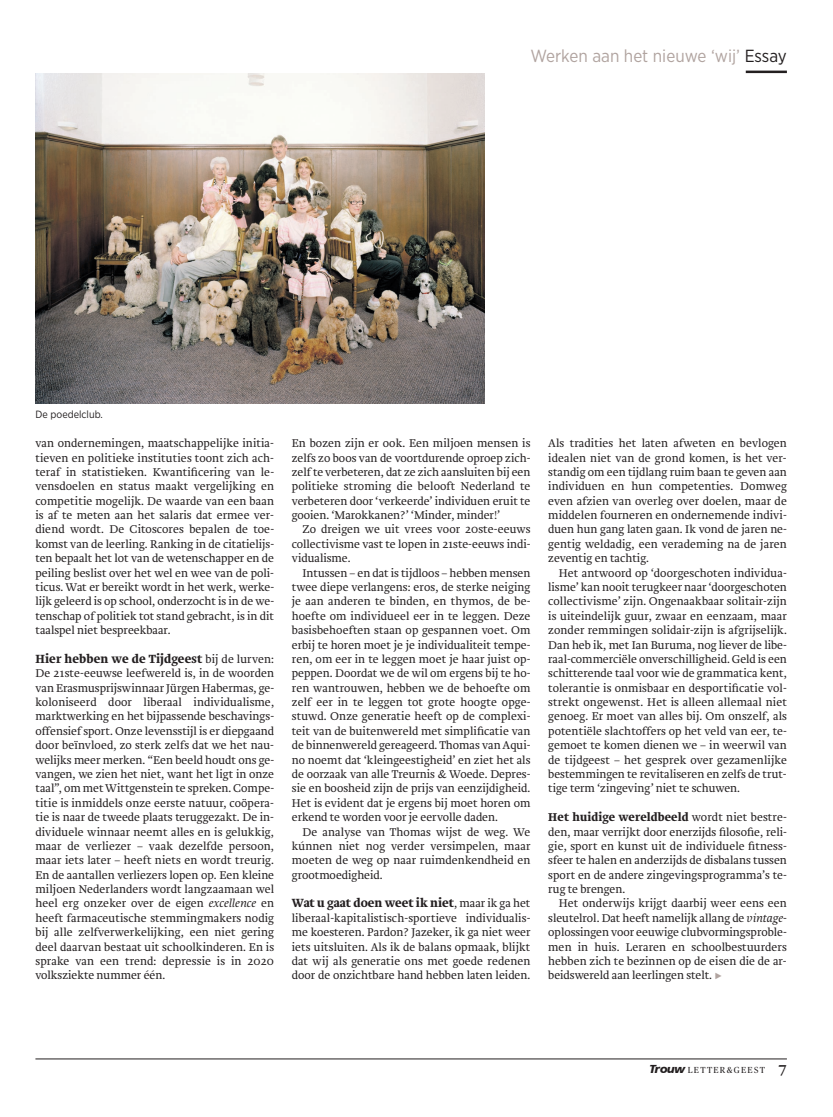
<style>
.page{position:relative;width:833px;height:1117px;background:#fff}
.page>*{position:absolute;margin:0;border:0;box-sizing:border-box;transform-origin:0 0}
.t1{font:17.5px "Gotham Narrow";color:#b1a4a0}
.t2{font:700 12.25px "Brioni Std";color:#231f20}
.t3{font:300 11.75px/14.4px "Brioni Std";color:#231f20;text-align:justify}
.t4{font:10.5px "Gotham Narrow";color:#231f20}
.t5{font:8.75px "Publico Headline";letter-spacing:.15em;color:#231f20}
.s1{color:#231f20}
.s2{font-weight:300;font-size:11.75px}
.s3{font-style:italic}
.s4{font-weight:700}
.s5{font-family:"Publico Headline";font-weight:400;font-size:8.75px;color:#b1a4a0}
.s6{font-family:"Humanist 777 BT Black Italic B";font-size:11.75px}
.s7{font-family:"Brioni Std";font-weight:700;font-size:15px}
</style>
<div class="page">
<hr style="left:35px;top:1058px;width:752px;height:1px;background:#231f20">
<hr style="left:746px;top:71px;width:41px;height:2px;background:#231f20">
<img style="left:35px;top:73px;width:449px;height:331px">
<h1 class="t1" style="left:530px;top:48px;width:258px">Werken aan het nieuwe ‘wij’ <span class="s1">Essay</span></h1>
<p class="t4" style="left:35px;top:410px;width:69px">De poedelclub.</p>
<p class="t3" style="left:35px;top:436px;width:240px">van ondernemingen, maatschappelijke initia&shy;tieven en politieke instituties toont zich ach&shy;teraf in statistieken. Kwantificering van le&shy;vensdoelen en status maakt vergelijking en competitie mogelijk. De waarde van een baan is af te meten aan het salaris dat ermee ver&shy;diend wordt. De Citoscores bepalen de toe&shy;komst van de leerling. Ranking in de citatielijs&shy;ten bepaalt het lot van de wetenschapper en de peiling beslist over het wel en wee van de poli&shy;ticus. Wat er bereikt wordt in het werk, werke&shy;lijk geleerd is op school, onderzocht is in de we&shy;tenschap of politiek tot stand gebracht, is in dit taalspel niet bespreekbaar.</p>
<p class="t2" style="left:35px;top:651px;width:240px">Hier hebben we de Tijdgeest <span class="s2">bij de lurven:</span></p>
<p class="t3" style="left:35px;top:666px;width:240px">De 21ste-eeuwse leefwereld is, in de woorden van Erasmusprijswinnaar Jürgen Habermas, ge&shy;koloniseerd door liberaal individualisme, marktwerking en het bijpassende beschavings&shy;offensief sport. Onze levensstijl is er diepgaand door beïnvloed, zo sterk zelfs dat we het nau&shy;welijks meer merken. “Een beeld houdt ons ge&shy;vangen, we zien het niet, want het ligt in onze taal”, om metWittgenstein te spreken. Compe&shy;titie is inmiddels onze eerste natuur, coöpera&shy;tie is naar de tweede plaats teruggezakt. De in&shy;dividuele winnaar neemt alles en is gelukkig, maar de verliezer – vaak dezelfde persoon, maar iets later – heeft niets en wordt treurig.<br>En de aantallen verliezers lopen op. Een kleine miljoen Nederlanders wordt langzaamaan wel heel erg onzeker over de eigen <span class="s3">excellence</span> en heeft farmaceutische stemmingmakers nodig bij alle zelfverwerkelijking, een niet gering deel daarvan bestaat uit schoolkinderen. En is sprake van een trend: depressie is in 2020 volksziekte nummer één.</p>
<p class="t3" style="left:292px;top:436px;width:240px">En bozen zijn er ook. Een miljoen mensen is zelfs zo boos van de voortdurende oproep zich&shy;zelfte verbeteren, dat ze zich aansluiten bij een politieke stroming die belooft Nederland te verbeteren door ‘verkeerde’ individuen eruit te gooien. ‘Marokkanen?’ ‘Minder, minder!’</p>
<p class="t3" style="left:292px;top:522px;width:240px;text-indent:11px">Zo dreigen we uit vrees voor 20ste-eeuws collectivisme vast te lopen in 21ste-eeuws indi&shy;vidualisme.</p>
<p class="t3" style="left:292px;top:565px;width:240px;text-indent:11px">Intussen – en dat is tijdloos – hebben mensen twee diepe verlangens: eros, de sterke neiging je aan anderen te binden, en thymos, de be&shy;hoefte om individueel eer in te leggen. Deze basisbehoeften staan op gespannen voet. Om erbij te horen moet je je individualiteit tempe&shy;ren, om eer in te leggen moet je haar juist op&shy;peppen. Doordat we de wil om ergens bij te ho&shy;ren wantrouwen, hebben we de behoefte om zelf eer in te leggen tot grote hoogte opge&shy;stuwd. Onze generatie heeft op de complexi&shy;teit van de buitenwereld met simplificatie van de binnenwereld gereageerd. Thomas van Aqui&shy;no noemt dat ‘kleingeestigheid’ en ziet het als de oorzaak van alle Treurnis &amp; Woede. Depres&shy;sie en boosheid zijn de prijs van eenzijdigheid.<br>Het is evident dat je ergens bij moet horen om erkend te worden voor je eervolle daden.</p>
<p class="t3" style="left:292px;top:824px;width:240px;text-indent:11px">De analyse van Thomas wijst de weg. We kúnnen niet nog verder versimpelen, maar moeten de weg op naar ruimdenkendheid en grootmoedigheid.</p>
<p class="t2" style="left:292px;top:895px;width:240px">Wat u gaat doen weet ik niet<span class="s2">, maar ik ga het</span></p>
<p class="t3" style="left:292px;top:910px;width:240px">liberaal-kapitalistisch-sportieve individualis&shy;me koesteren. Pardon? Jazeker, ik ga niet weer iets uitsluiten. Als ik de balans opmaak, blijkt dat wij als generatie ons met goede redenen door de onzichtbare hand hebben laten leiden.</p>
<p class="t3" style="left:548px;top:436px;width:240px">Als tradities het laten afweten en bevlogen idealen niet van de grond komen, is het ver&shy;standig om een tijdlang ruim baan te geven aan individuen en hun competenties. Domweg even afzien van overleg over doelen, maar de middelen fourneren en ondernemende indivi&shy;duen hun gang laten gaan. Ik vond de jaren ne&shy;gentig weldadig, een verademing na de jaren zeventig en tachtig.</p>
<p class="t3" style="left:548px;top:565px;width:240px;text-indent:11px">Het antwoord op ‘doorgeschoten individua&shy;lisme’ kan nooit terugkeer naar ‘doorgeschoten collectivisme’ zijn. Ongenaakbaar solitair-zijn is uiteindelijk guur, zwaar en eenzaam, maar zonder remmingen solidair-zijn is afgrijselijk.<br>Dan heb ik, met Ian Buruma, nog liever de libe&shy;raal-commerciële onverschilligheid. Geld is een schitterende taal voor wie de grammatica kent, tolerantie is onmisbaar en desportificatie vol&shy;strekt ongewenst. Het is alleen allemaal niet genoeg. Er moet van alles bij. Om onszelf, als potentiële slachtoffers op het veld van eer, te&shy;gemoet te komen dienen we – in weerwil van de tijdgeest – het gesprek over gezamenlijke bestemmingen te revitaliseren en zelfs de trut&shy;tige term ‘zingeving’ niet te schuwen.</p>
<p class="t3" style="left:548px;top:809px;width:240px"><span class="s4">Het huidige wereldbeeld</span> wordt niet bestre&shy;den, maar verrijkt door enerzijds filosofie, reli&shy;gie, sport en kunst uit de individuele fitness&shy;sfeer te halen en anderzijds de disbalans tussen sport en de andere zingevingsprogramma’s te&shy;rug te brengen.</p>
<p class="t3" style="left:548px;top:896px;width:240px;text-indent:11px">Het onderwijs krijgt daarbij weer eens een sleutelrol. Dat heeft namelijk allang de <span class="s3">vintage&shy;</span>oplossingen voor eeuwige clubvormingsproble&shy;men in huis. Leraren en schoolbestuurders hebben zich te bezinnen op de eisen die de ar&shy;beidswereld aan leerlingen stelt. <span class="s5">▶</span></p>
<p class="t5" style="left:649px;top:1063px;width:139px"><span class="s6">Trouw</span>LETTER&amp;GEEST <span class="s7">7</span></p>
</div>
